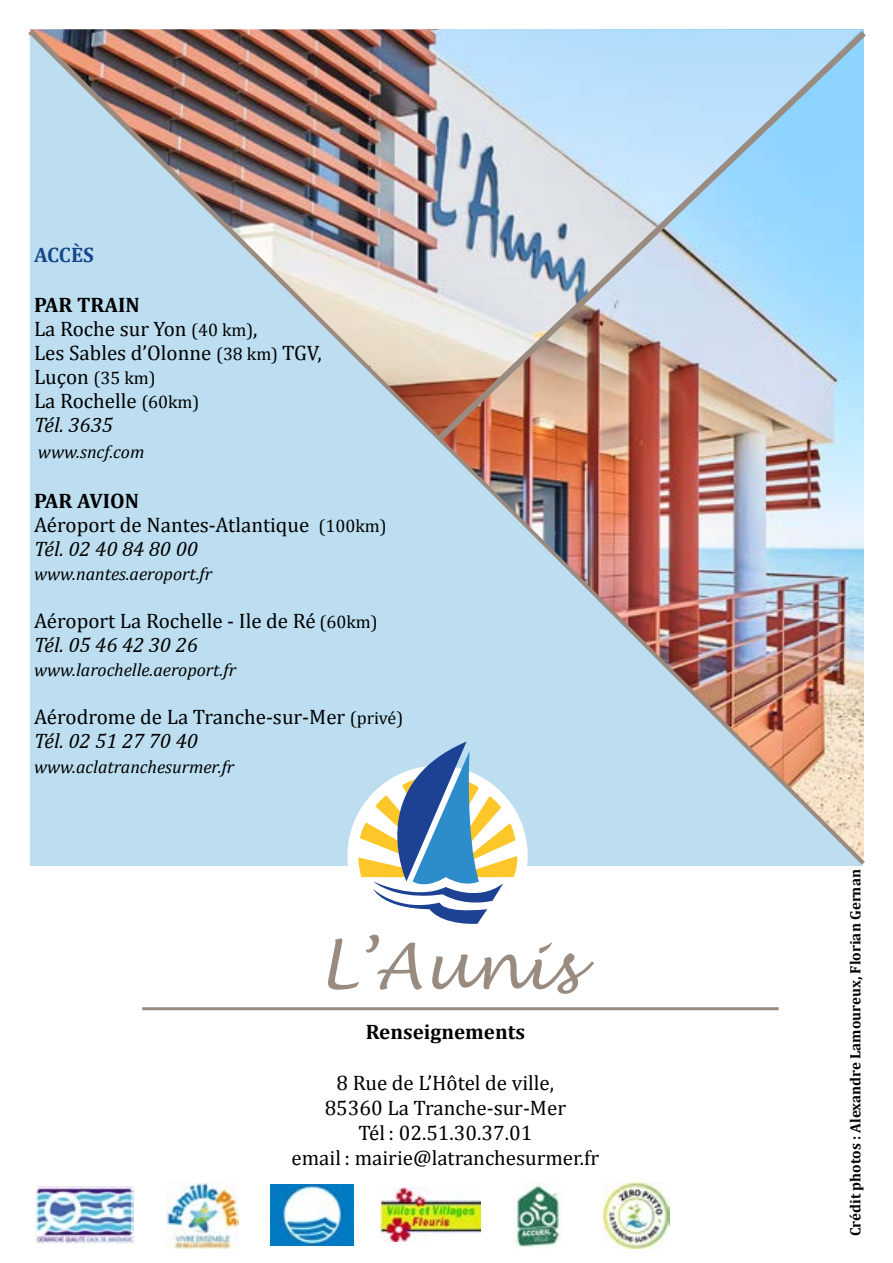
<style>
.page{position:relative;width:893px;height:1263px;background:#fff}
.page>*{position:absolute;margin:0;border:0;box-sizing:border-box;transform-origin:0 0}
.t1{font:italic 63px "Lucida Handwriting";color:#9a8b81}
.t2{font:21px/24px "Cambria";color:#000}
.t3{font:700 21px "Cambria";color:#000}
.t4{font:700 21px "Cambria";letter-spacing:-.005em;color:#17478b}
.t5{font:italic 18px "Cambria";color:#000}
.t6{font:18px "Cambria";color:#000}
.t7{font:700 15px "Cambria";color:#000}
.s1{font-weight:700}
.s2{font-size:18px}
.s3{font-size:21px}
.s4{font-style:italic}
</style>
<div class="page">
<hr style="left:142px;top:1007px;width:637px;height:3px;background:#9a8b81">
<img style="left:30px;top:34px;width:833px;height:832px">
<div style="left:347px;top:766px;width:181px;height:180px;background:#fff;border-radius:50%"></div>
<svg style="left:358px;top:741px;width:160px;height:183px"></svg>
<img style="left:35px;top:1186px;width:99px;height:58px">
<img style="left:166px;top:1182px;width:72px;height:66px">
<img style="left:270px;top:1185px;width:84px;height:60px">
<img style="left:381px;top:1187px;width:99px;height:54px">
<img style="left:513px;top:1183px;width:48px;height:65px">
<img style="left:602px;top:1182px;width:67px;height:66px">
<p class="t4" style="left:34px;top:240px;width:61px">ACCÈS</p>
<p class="t2" style="left:34px;top:293px;width:289px"><span class="s1">PAR TRAIN<br></span>La Roche sur Yon <span class="s2">(40 km)</span>,<br>Les Sables d’Olonne <span class="s2">(38 km)</span> TGV,</p>
<p class="t6" style="left:34px;top:368px;width:123px"><span class="s3">Luçon</span> (35 km)</p>
<p class="t2" style="left:34px;top:389px;width:167px">La Rochelle <span class="s2">(60km)<br></span><span class="s4">Tél. 3635</span></p>
<p class="t5" style="left:38px;top:439px;width:108px">www.sncf.com</p>
<p class="t2" style="left:34px;top:489px;width:354px"><span class="s1">PAR AVION<br></span>Aéroport de Nantes-Atlantique <span class="s2">(100km)<br></span><span class="s4">Tél. 02 40 84 80 00</span></p>
<p class="t5" style="left:34px;top:561px;width:180px">www.nantes.aeroport.fr</p>
<p class="t2" style="left:34px;top:609px;width:345px">Aéroport La Rochelle - Ile de Ré <span class="s2">(60km)<br></span><span class="s4">Tél. 05 46 42 30 26</span></p>
<p class="t5" style="left:34px;top:657px;width:203px">www.larochelle.aeroport.fr</p>
<p class="t2" style="left:34px;top:705px;width:371px">Aérodrome de La Tranche-sur-Mer <span class="s2">(privé)<br></span><span class="s4">Tél. 02 51 27 70 40</span></p>
<p class="t5" style="left:34px;top:754px;width:202px">www.aclatranchesurmer.fr</p>
<h1 class="t1" style="left:318px;top:928px;width:261px">L’Aunis</h1>
<p class="t3" style="left:366px;top:1017px;width:161px">Renseignements</p>
<p class="t2" style="left:292px;top:1070px;width:309px;line-height:25.2px;text-align:center">8 Rue de L’Hôtel de ville,<br>85360 La Tranche-sur-Mer<br>Tél : 02.51.30.37.01<br>email : mairie@latranchesurmer.fr</p>
<p class="t7" style="left:845px;top:1236px;width:368px;rotate:-90deg">Crédit photos : Alexandre Lamoureux, Florian Gernan</p>
</div>
